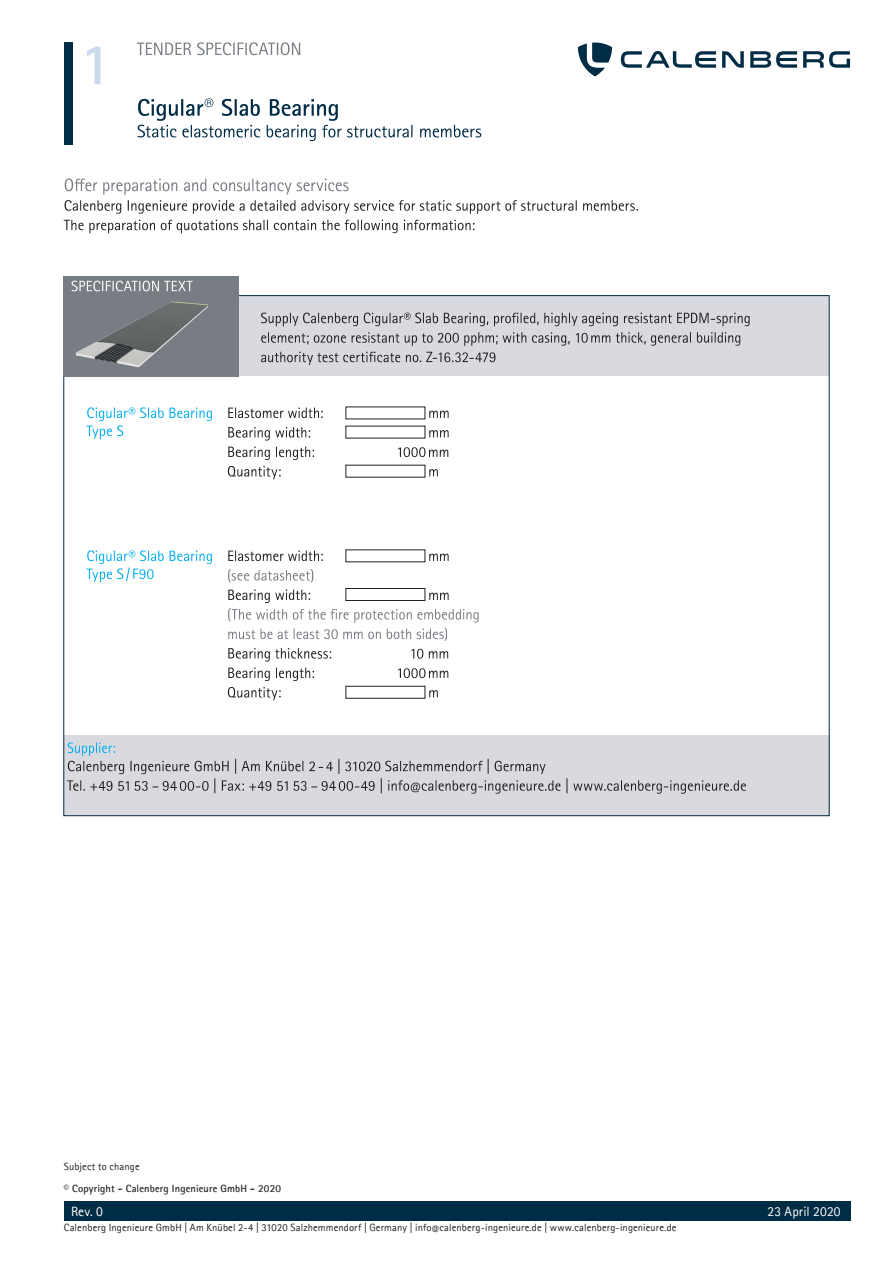
<style>
.page{position:relative;width:893px;height:1263px;background:#fff}
.page>*{position:absolute;margin:0;border:0;box-sizing:border-box;transform-origin:0 0}
.t1{font:13.5px "Rotis Sans Serif Pro";letter-spacing:.005em;color:#fff}
.t2{font:10.5px "Rotis Sans Serif Pro";letter-spacing:.01em;color:#231f20}
.t3{font:700 10.5px "Rotis Sans Serif Pro";letter-spacing:.01em;color:#231f20}
.s1{font-size:9px}
</style>
<div class="page">
<div style="left:64px;top:43px;width:8px;height:102px;background:#002c45"></div>
<svg style="left:87px;top:47px;width:13px;height:37px"></svg>
<svg style="left:138px;top:98px;width:343px;height:43px"></svg>
<svg style="left:137px;top:42px;width:163px;height:13px"></svg>
<svg style="left:621px;top:51px;width:229px;height:17px"></svg>
<svg style="left:578px;top:43px;width:34px;height:33px"></svg>
<div style="left:64px;top:735px;width:766px;height:81px;background:#d8dae0"></div>
<svg style="left:67px;top:742px;width:679px;height:52px"></svg>
<div style="left:64px;top:1201px;width:786px;height:19px;background:#002c45"></div>
<div style="left:64px;top:296px;width:765px;height:80px;background:#d8dae0"></div>
<svg style="left:64px;top:220px;width:410px;height:13px"></svg>
<svg style="left:65px;top:178px;width:573px;height:36px"></svg>
<svg style="left:261px;top:352px;width:234px;height:13px"></svg>
<svg style="left:261px;top:332px;width:479px;height:14px"></svg>
<svg style="left:261px;top:313px;width:489px;height:13px"></svg>
<svg style="left:228px;top:466px;width:210px;height:13px"></svg>
<svg style="left:228px;top:447px;width:220px;height:13px"></svg>
<svg style="left:228px;top:427px;width:221px;height:14px"></svg>
<svg style="left:228px;top:408px;width:221px;height:10px"></svg>
<svg style="left:228px;top:687px;width:210px;height:13px"></svg>
<svg style="left:228px;top:668px;width:220px;height:13px"></svg>
<svg style="left:228px;top:648px;width:220px;height:13px"></svg>
<svg style="left:228px;top:590px;width:251px;height:51px"></svg>
<svg style="left:228px;top:569px;width:85px;height:14px"></svg>
<svg style="left:228px;top:551px;width:221px;height:10px"></svg>
<svg style="left:86px;top:407px;width:126px;height:32px"></svg>
<svg style="left:86px;top:550px;width:126px;height:32px"></svg>
<div style="left:63px;top:276px;width:176px;height:100px;background:#787d83"></div>
<svg style="left:72px;top:281px;width:121px;height:10px"></svg>
<img style="left:76px;top:302px;width:133px;height:65px">
<div style="left:345px;top:588px;width:80px;height:13px;border:1px solid #231f20"></div>
<div style="left:345px;top:686px;width:80px;height:13px;border:1px solid #231f20"></div>
<p class="t2" style="left:64px;top:1161px;width:77px">Subject to change</p>
<p class="t3" style="left:64px;top:1181px;width:219px">© Copyright - Calenberg Ingenieure GmbH - 2020</p>
<p class="t2" style="left:64px;top:1221px;width:614px">Calenberg Ingenieure GmbH | Am Knübel 2-4 | 31020 Salzhemmendorf | Germany | info<span class="s1">@</span>calenberg-ingenieure.de | www.calenberg-ingenieure.de</p>
<p class="t1" style="left:71px;top:1203px;width:34px">Rev. 0</p>
<p class="t1" style="left:767px;top:1203px;width:75px">23 April 2020</p>
</div>
